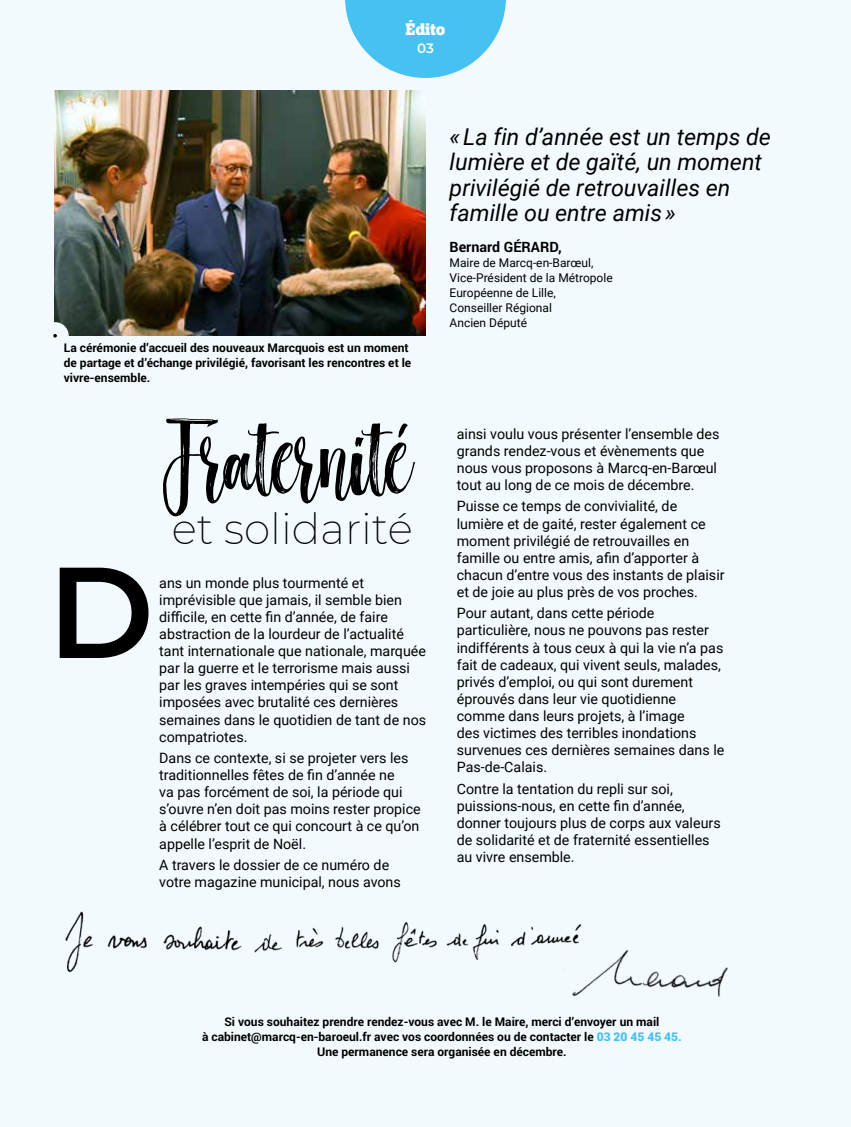
<style>
.page{position:relative;width:851px;height:1127px;background:#fff}
.page>*{position:absolute;margin:0;border:0;box-sizing:border-box;transform-origin:0 0}
.t1{font:600 129px "Montserrat";color:#000}
.t2{font:105.9px "Hottemp Brush";letter-spacing:-.02em;color:#000}
.t3{font:200 42.45px "Montserrat";color:#000}
.t4{font:italic 23.1px/25.5px "Roboto";color:#000}
.t5{font:700 16.5px "Boton";color:#fff}
.t6{font:14.25px/17.1px "Roboto";color:#000}
.t7{font:700 14.25px "Roboto";color:#000}
.t8{font:600 13.5px "Montserrat";color:#fff}
.t9{font:700 12px/15px "Roboto";color:#000;text-align:center}
.t10{font:12px/15px "Roboto";color:#000}
.s1{font-weight:900;color:#47c1f1}
</style>
<div class="page">
<div style="left:0;top:0;width:850px;height:1127px;background:#f2fafe"></div>
<img style="left:54px;top:91px;width:371px;height:245px">
<div style="left:41px;top:322px;width:28px;height:27px;background:#f2fafe;border-radius:50%"></div>
<svg style="left:53px;top:334px;width:4px;height:3px"></svg>
<img style="left:572px;top:949px;width:156px;height:48px">
<img style="left:65px;top:911px;width:529px;height:72px">
<svg style="left:345px;top:0;width:161px;height:78px"></svg>
<p class="t5" style="left:405px;top:19px;width:42px">Édito</p>
<p class="t8" style="left:417px;top:39px;width:18px">03</p>
<p class="t9" style="left:64px;top:340px;width:349px;text-align:left">La cérémonie d’accueil des nouveaux Marcquois est un moment de partage et d’échange privilégié, favorisant les rencontres et le vivre-ensemble.</p>
<h1 class="t1" style="left:48px;top:521px;width:108px">D</h1>
<h2 class="t2" style="left:159px;top:378px;width:255px">Fraternité</h2>
<h3 class="t3" style="left:172px;top:501px;width:242px">et solidarité</h3>
<p class="t6" style="left:159px;top:573px;width:268px">ans un monde plus tourmenté et imprévisible que jamais, il semble bien difficile, en cette fin d’année, de faire abstraction de la lourdeur de l’actualité tant internationale que nationale, marquée par la guerre et le terrorisme mais aussi par les graves intempéries qui se sont imposées avec brutalité ces dernières semaines dans le quotidien de tant de nos compatriotes.</p>
<p class="t6" style="left:159px;top:749px;width:263px">Dans ce contexte, si se projeter vers les traditionnelles fêtes de fin d’année ne<br>va pas forcément de soi, la période qui s’ouvre n’en doit pas moins rester propice à célébrer tout ce qui concourt à ce qu’on appelle l’esprit de Noël.</p>
<p class="t6" style="left:159px;top:856px;width:243px">A travers le dossier de ce numéro de votre magazine municipal, nous avons</p>
<h3 class="t4" style="left:449px;top:123px;width:323px">« La fin d’année est un temps de lumière et de gaïté, un moment privilégié de retrouvailles en famille ou entre amis »</h3>
<p class="t7" style="left:449px;top:237px;width:113px">Bernard GÉRARD,</p>
<p class="t10" style="left:449px;top:255px;width:165px">Maire de Marcq-en-Barœul,<br>Vice-Président de la Métropole<br>Européenne de Lille,<br>Conseiller Régional<br>Ancien Député</p>
<p class="t6" style="left:456px;top:425px;width:264px">ainsi voulu vous présenter l’ensemble des grands rendez-vous et évènements que nous vous proposons à Marcq-en-Barœul tout au long de ce mois de décembre.</p>
<p class="t6" style="left:456px;top:497px;width:269px">Puisse ce temps de convivialité, de lumière et de gaité, rester également ce moment privilégié de retrouvailles en famille ou entre amis, afin d’apporter à chacun d’entre vous des instants de plaisir et de joie au plus près de vos proches.</p>
<p class="t6" style="left:456px;top:604px;width:269px">Pour autant, dans cette période particulière, nous ne pouvons pas rester indifférents à tous ceux à qui la vie n’a pas fait de cadeaux, qui vivent seuls, malades, privés d’emploi, ou qui sont durement éprouvés dans leur vie quotidienne comme dans leurs projets, à l’image<br>des victimes des terribles inondations survenues ces dernières semaines dans le Pas-de-Calais.</p>
<p class="t6" style="left:456px;top:779px;width:265px">Contre la tentation du repli sur soi, puissions-nous, en cette fin d’année, donner toujours plus de corps aux valeurs de solidarité et de fraternité essentielles au vivre ensemble.</p>
<p class="t9" style="left:202px;top:1013px;width:481px">Si vous souhaitez prendre rendez-vous avec M. le Maire, merci d’envoyer un mail<br>à cabinet@marcq-en-baroeul.fr avec vos coordonnées ou de contacter le <span class="s1">03 20 45 45 45.<br></span>Une permanence sera organisée en décembre.</p>
</div>
